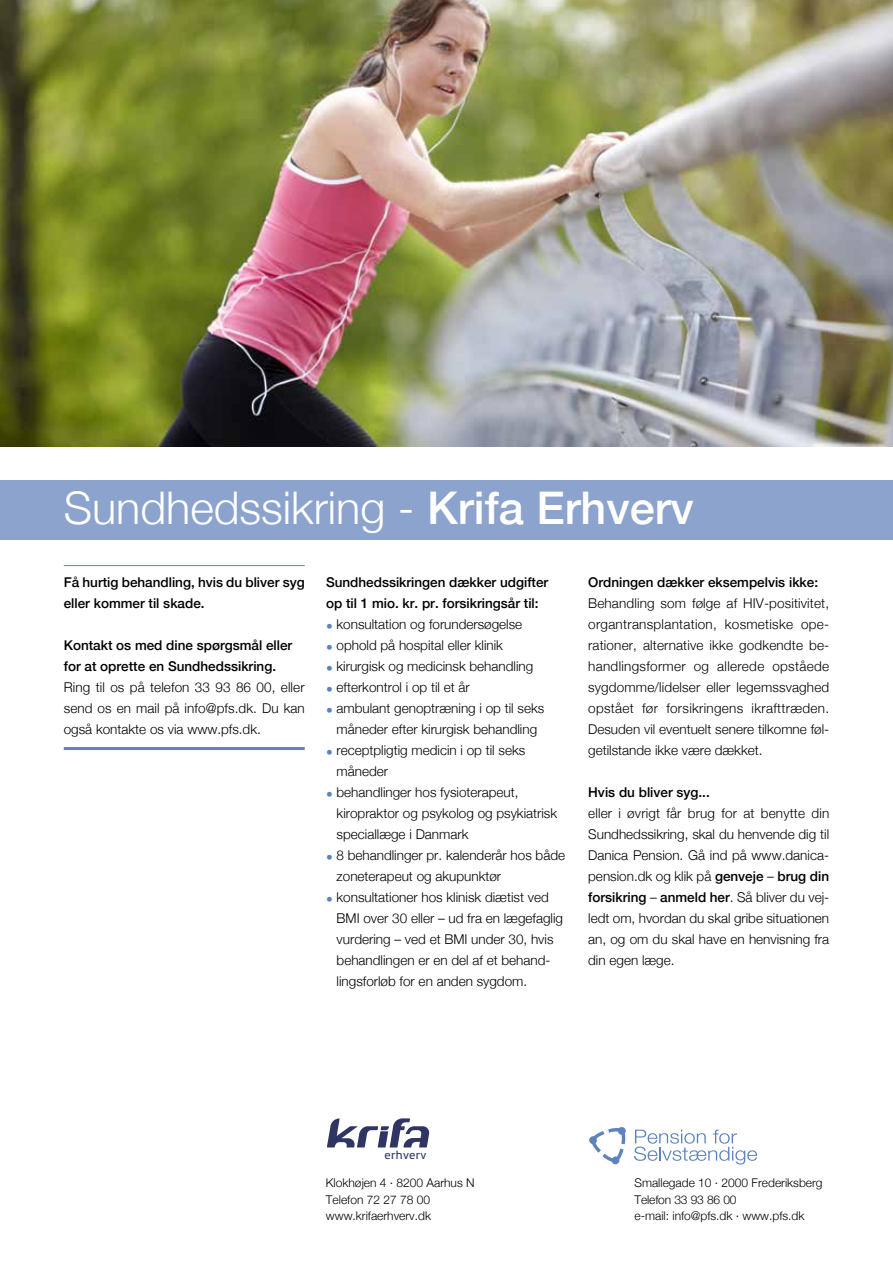
<style>
.page{position:relative;width:893px;height:1263px;background:#fff}
.page>*{position:absolute;margin:0;border:0;box-sizing:border-box;transform-origin:0 0}
.t1{font:300 45px "Helvetica Neue";color:#fff}
.t2{font:300 13.5px/21px "Helvetica Neue";color:#000}
.t3{font:500 13.5px/21px "Helvetica Neue";color:#000}
.t4{font:300 12px/16.5px "Helvetica Neue";color:#000}
.t5{font:11.7px "Metronic Pro";letter-spacing:.03em;color:#303661}
.s1{font-weight:500}
.s2{color:#5c83bb}
</style>
<div class="page">
<svg style="left:634px;top:1130px;width:123px;height:34px"></svg>
<svg style="left:589px;top:1127px;width:37px;height:37px"></svg>
<img style="left:0;top:0;width:893px;height:446px">
<div style="left:0;top:480px;width:893px;height:60px;background:#8ca3ce"></div>
<hr style="left:64px;top:565px;width:241px;height:1px;background:#5c83bb">
<hr style="left:64px;top:747px;width:241px;height:3px;background:#5c83bb">
<svg style="left:327px;top:1118px;width:102px;height:29px"></svg>
<h1 class="t1" style="left:64px;top:472px;width:632px">Sundhedssikring - <span class="s1">Krifa Erhverv</span></h1>
<p class="t3" style="left:64px;top:571px;width:242px">Få hurtig behandling, hvis du bliver syg eller kommer til skade.</p>
<p class="t3" style="left:64px;top:634px;width:230px">Kontakt os med dine spørgsmål eller for at oprette en Sundhedssikring.</p>
<p class="t2" style="left:64px;top:676px;width:243px;text-align:justify">Ring til os på telefon 33 93 86 00, eller send os en mail på info@pfs.dk. Du kan også kontakte os via www.pfs.dk.</p>
<p class="t3" style="left:326px;top:571px;width:224px">Sundhedssikringen dækker udgifter op til 1 mio. kr. pr. forsikringsår til:</p>
<p class="t2" style="left:326px;top:613px;width:198px"><span class="s2">•</span> konsultation og forundersøgelse</p>
<p class="t2" style="left:326px;top:634px;width:179px"><span class="s2">•</span> ophold på hospital eller klinik</p>
<p class="t2" style="left:326px;top:655px;width:209px"><span class="s2">•</span> kirurgisk og medicinsk behandling</p>
<p class="t2" style="left:326px;top:676px;width:145px"><span class="s2">•</span> efterkontrol i op til et år</p>
<p class="t2" style="left:326px;top:697px;width:220px;text-align:center"><span class="s2">•</span> ambulant genoptræning i op til seks måneder efter kirurgisk behandling</p>
<p class="t2" style="left:337px;top:739px;width:190px;text-indent:-11px"><span class="s2">•</span> receptpligtig medicin i op til seks måneder</p>
<p class="t2" style="left:337px;top:781px;width:222px;text-indent:-11px"><span class="s2">•</span> behandlinger hos fysioterapeut, kiropraktor og psykolog og psykiatrisk speciallæge i Danmark</p>
<p class="t2" style="left:337px;top:844px;width:230px;text-indent:-11px"><span class="s2">•</span> 8 behandlinger pr. kalenderår hos både zoneterapeut og akupunktør</p>
<p class="t2" style="left:337px;top:886px;width:228px;text-indent:-11px"><span class="s2">•</span> konsultationer hos klinisk diætist ved BMI over 30 eller – ud fra en lægefaglig vurdering – ved et BMI under 30, hvis behandlingen er en del af et behand&shy;lingsforløb for en anden sygdom.</p>
<p class="t3" style="left:588px;top:571px;width:231px">Ordningen dækker eksempelvis ikke:</p>
<p class="t2" style="left:588px;top:592px;width:243px;text-align:justify">Behandling som følge af HIV-positivitet, organtransplantation, kosmetiske ope&shy;rationer, alternative ikke godkendte be&shy;handlingsformer og allerede opståede sygdomme/lidelser eller legemssvaghed opstået før forsikringens ikrafttræden.<br>Desuden vil eventuelt senere tilkomne føl&shy;getilstande ikke være dækket.</p>
<p class="t3" style="left:588px;top:781px;width:123px">Hvis du bliver syg...</p>
<p class="t2" style="left:588px;top:802px;width:243px;text-align:justify">eller i øvrigt får brug for at benytte din Sundhedssikring, skal du henvende dig til Danica Pension. Gå ind på www.danica&shy;pension.dk og klik på <span class="s1">genveje</span> – <span class="s1">brug din forsikring</span> – <span class="s1">anmeld her</span>. Så bliver du vej&shy;ledt om, hvordan du skal gribe situationen an, og om du skal have en henvisning fra din egen læge.</p>
<p class="t5" style="left:384px;top:1146px;width:44px">erhverv</p>
<p class="t4" style="left:326px;top:1174px;width:150px">Klokhøjen 4 · 8200 Aarhus N<br>Telefon 72 27 78 00 www.krifaerhverv.dk</p>
<p class="t4" style="left:634px;top:1174px;width:190px">Smallegade 10 · 2000 Frederiksberg<br>Telefon 33 93 86 00<br>e-mail: info@pfs.dk · www.pfs.dk</p>
</div>
